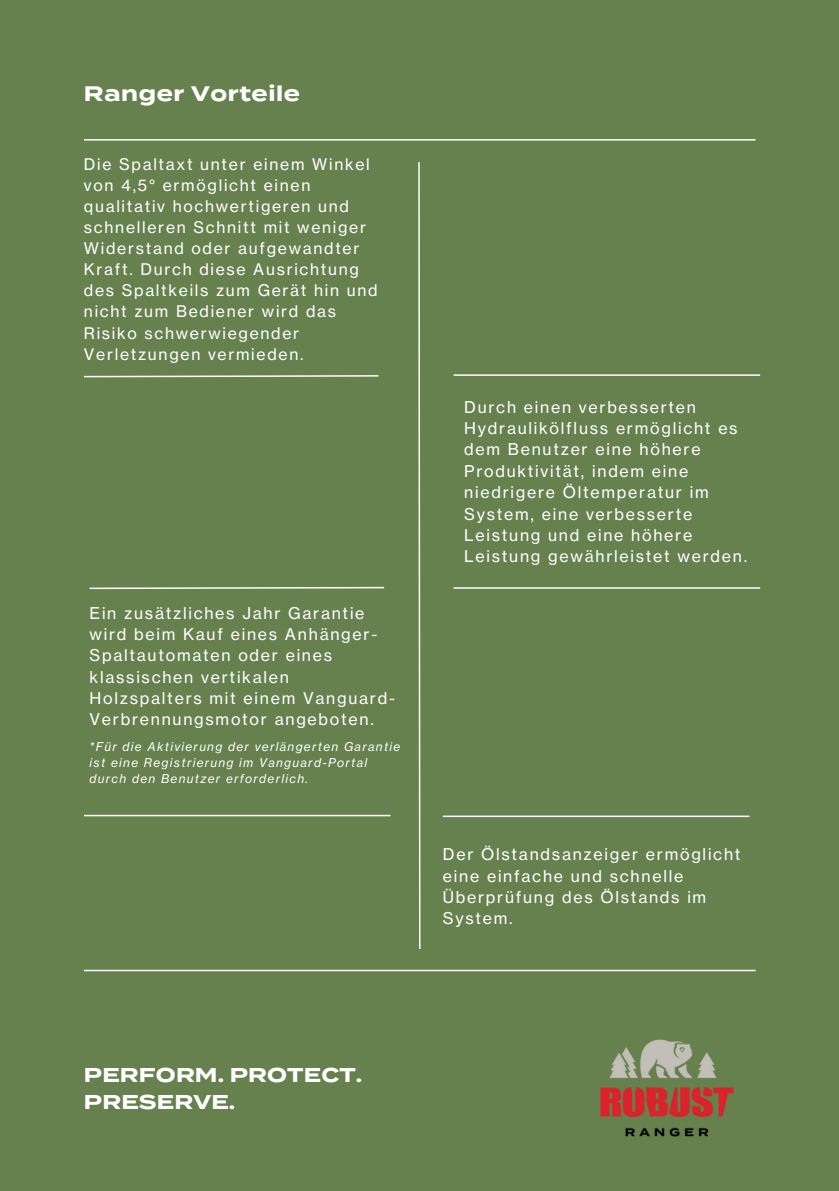
<style>
.page{position:relative;width:839px;height:1191px;background:#fff}
.page>*{position:absolute;margin:0;border:0;box-sizing:border-box;transform-origin:0 0}
.t1{font:700 21px "Termina";letter-spacing:.03em;color:#fff}
.t2{font:700 20px/27px "Termina";letter-spacing:.01em;color:#fff}
.t3{font:16px/21.4px "N Haas Grotesk TX Pro 55 Rg";letter-spacing:.11em;color:#fff}
.t4{font:15.8px/21px "N Haas Grotesk TX Pro 55 Rg";letter-spacing:.11em;color:#fff}
.t5{font:12px/16px "N Haas Grotesk TX Pro 56 It";letter-spacing:.11em;color:#fff}
</style>
<div class="page">
<div style="left:0;top:0;width:838px;height:1191px;background:#66804e"></div>
<img style="left:600px;top:1039px;width:134px;height:98px">
<hr style="left:84px;top:139px;width:671px;height:2px;background:#fff">
<hr style="left:453px;top:374px;width:307px;height:2px;background:#fff">
<svg style="left:418px;top:162px;width:3px;height:787px"></svg>
<svg style="left:84px;top:375px;width:295px;height:3px"></svg>
<svg style="left:89px;top:586px;width:296px;height:4px"></svg>
<hr style="left:453px;top:587px;width:307px;height:2px;background:#fff">
<hr style="left:84px;top:815px;width:306px;height:1px;background:#fff">
<hr style="left:84px;top:970px;width:671px;height:1px;background:#fff">
<hr style="left:443px;top:816px;width:306px;height:1px;background:#fff">
<h2 class="t1" style="left:84px;top:81px;width:217px">Ranger Vorteile</h2>
<h3 class="t4" style="left:84px;top:154px;width:295px">Die Spaltaxt unter einem Winkel von 4,5° ermöglicht einen qualitativ hochwertigeren und schnelleren Schnitt mit weniger<br>Widerstand oder aufgewandter<br>Kraft. Durch diese Ausrichtung des Spaltkeils zum Gerät hin und nicht zum Bediener wird das<br>Risiko schwerwiegender<br>Verletzungen vermieden.</h3>
<p class="t3" style="left:90px;top:602px;width:307px">Ein zusätzliches Jahr Garantie wird beim Kauf eines Anhänger-<br>Spaltautomaten oder eines klassischen vertikalen<br>Holzspalters mit einem Vanguard-<br>Verbrennungsmotor angeboten.</p>
<h1 class="t5" style="left:90px;top:739px;width:312px">*Für die Aktivierung der verlängerten Garantie ist eine Registrierung im Vanguard-Portal durch den Benutzer erforderlich.</h1>
<h3 class="t3" style="left:464px;top:396px;width:284px">Durch einen verbesserten<br>Hydraulikölfluss ermöglicht es dem Benutzer eine höhere<br>Produktivität, indem eine niedrigere Öltemperatur im<br>System, eine verbesserte<br>Leistung und eine höhere<br>Leistung gewährleistet werden.</h3>
<h3 class="t3" style="left:443px;top:844px;width:299px">Der Ölstandsanzeiger ermöglicht eine einfache und schnelle<br>Überprüfung des Ölstands im<br>System.</h3>
<p class="t2" style="left:84px;top:1061px;width:280px">PERFORM. PROTECT.<br>PRESERVE.</p>
</div>
